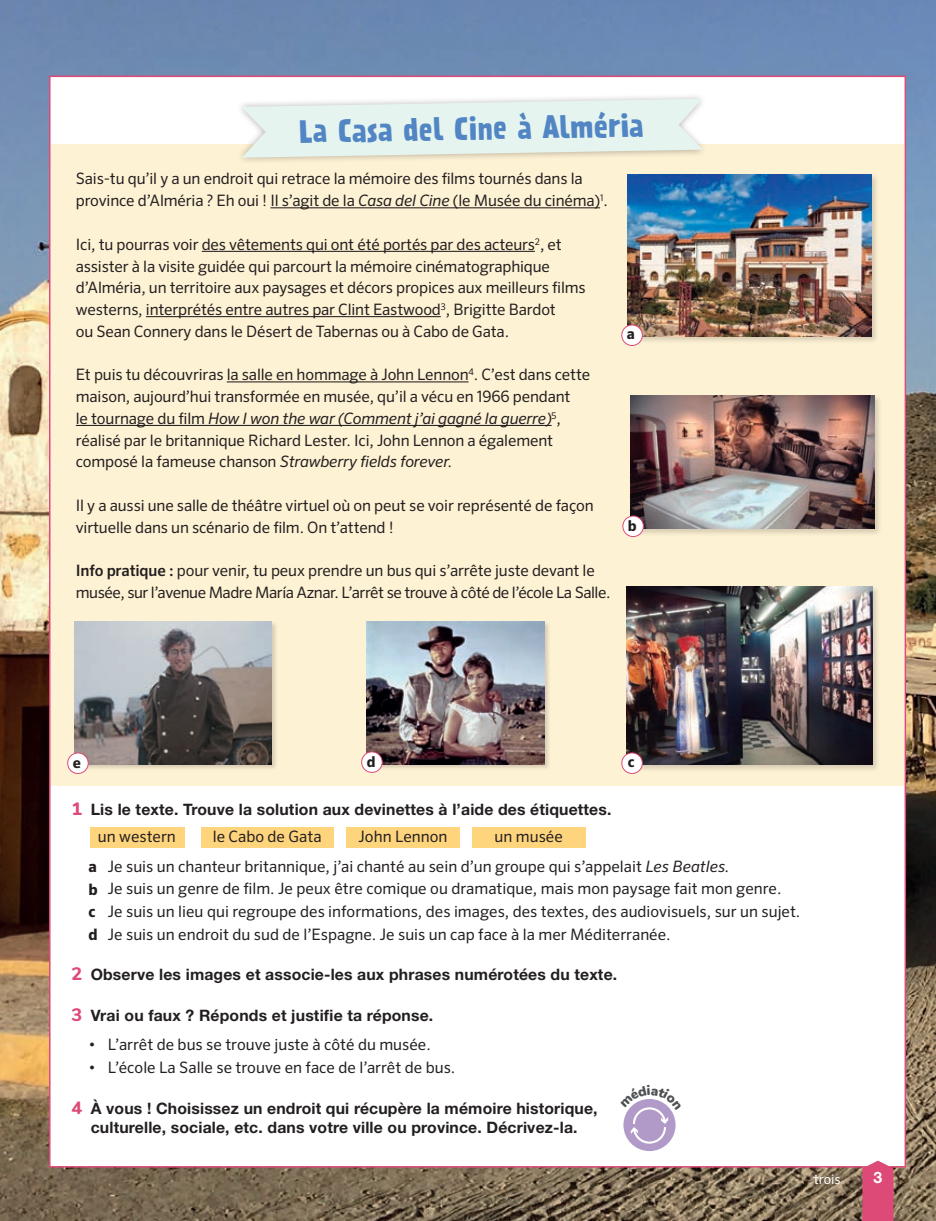
<style>
.page{position:relative;width:936px;height:1221px;background:#fff}
.page>*{position:absolute;margin:0;border:0;box-sizing:border-box;transform-origin:0 0}
.t1{font:700 28.5px "Prater Sans Pro";color:#5285c4}
.CONVERSACION{font:15.75px/21.8px "Sero Pro";letter-spacing:-.01em;color:#231f20}
.ACTIVIDADES_SERO_1_2{font:15.75px/22.5px "Sero Pro";color:#231f20}
.ACTIVIDAD_1A_1B{font:700 15.75px/19.5px "Helvetica Neue LT Pro";letter-spacing:.01em;color:#231f20;text-align:center}
.CONVERSACION-2{font:15.75px/21.8px "Sero Pro";letter-spacing:-.03em;color:#231f20}
.t2{font:700 15.75px "Helvetica Neue LT Pro";color:#fff}
.ACTIVIDADES_SERO_1_2-2{font:700 15px "Sero Pro";color:#231f20}
.t3{font:13.5px "Sero Pro";color:#fff}
.s1{font-style:italic}
.s2{font-weight:500}
.s3{font-family:"Nunito";font-weight:800;font-size:18px;color:#dd4a78}
.s4{font-weight:700}
</style>
<div class="page">
<img style="left:0;top:0;width:935px;height:1220px">
<div style="left:49px;top:76px;width:857px;height:1091px;background:#fff;border:2px solid #dd4a78"></div>
<svg style="left:862px;top:1160px;width:31px;height:60px;background:#de5680"></svg>
<div style="left:52px;top:145px;width:851px;height:640px;background:#fef2d4"></div>
<div style="left:623px;top:1098px;width:52px;height:52px;background:#b19ac7;border-radius:50%"></div>
<svg style="left:235px;top:96px;width:474px;height:66px"></svg>
<hr style="left:270px;top:207px;width:330px;height:1px;background:#231f20">
<hr style="left:202px;top:251px;width:333px;height:1px;background:#231f20">
<hr style="left:146px;top:316px;width:295px;height:1px;background:#231f20">
<hr style="left:227px;top:381px;width:241px;height:1px;background:#231f20">
<hr style="left:76px;top:425px;width:475px;height:1px;background:#231f20">
<div style="left:90px;top:827px;width:95px;height:20px;background:#fed47d"></div>
<div style="left:201px;top:827px;width:132px;height:20px;background:#fed47d"></div>
<div style="left:346px;top:827px;width:113px;height:20px;background:#fed47d"></div>
<div style="left:625px;top:172px;width:254px;height:172px;background:#231f20;opacity:.18"></div>
<img style="left:627px;top:174px;width:244px;height:162px">
<div style="left:628px;top:393px;width:254px;height:143px;background:#231f20;opacity:.18"></div>
<img style="left:630px;top:395px;width:244px;height:134px">
<div style="left:73px;top:620px;width:205px;height:150px;background:#231f20;opacity:.18"></div>
<img style="left:74px;top:621px;width:198px;height:143px">
<div style="left:365px;top:620px;width:185px;height:150px;background:#231f20;opacity:.18"></div>
<img style="left:367px;top:621px;width:177px;height:143px">
<div style="left:625px;top:585px;width:255px;height:187px;background:#231f20;opacity:.18"></div>
<img style="left:627px;top:586px;width:245px;height:178px">
<div style="left:472px;top:827px;width:113px;height:20px;background:#fed47d"></div>
<div style="left:621px;top:325px;width:21px;height:20px;background:#fff;border-radius:50%"></div>
<div style="left:621px;top:324px;width:21px;height:22px;border:1px solid #dd4a78;border-radius:50%"></div>
<div style="left:622px;top:516px;width:21px;height:20px;background:#fff;border-radius:50%"></div>
<div style="left:622px;top:515px;width:21px;height:22px;border:1px solid #dd4a78;border-radius:50%"></div>
<div style="left:621px;top:753px;width:21px;height:20px;background:#fff;border-radius:50%"></div>
<div style="left:621px;top:752px;width:21px;height:21px;border:1px solid #dd4a78;border-radius:50%"></div>
<div style="left:361px;top:751px;width:21px;height:21px;background:#fff;border-radius:50%"></div>
<div style="left:361px;top:751px;width:21px;height:21px;border:1px solid #dd4a78;border-radius:50%"></div>
<div style="left:68px;top:753px;width:20px;height:20px;background:#fff;border-radius:50%"></div>
<div style="left:67px;top:752px;width:22px;height:21px;border:1px solid #dd4a78;border-radius:50%"></div>
<svg style="left:623px;top:1098px;width:53px;height:46px"></svg>
<p class="t1" style="left:298px;top:110px;width:347px;rotate:-1deg">La Casa del Cine à Alméria</p>
<p class="CONVERSACION" style="left:76px;top:168px;width:533px">Sais-tu qu’il y a un endroit qui retrace la mémoire des films tournés dans la province d’Alméria ? Eh oui ! Il s’agit de la <span class="s1">Casa del Cine</span> (le Musée du cinéma)<sup>1</sup>.</p>
<p class="CONVERSACION" style="left:76px;top:233px;width:511px">Ici, tu pourras voir des vêtements qui ont été portés par des acteurs<sup>2</sup>, et assister à la visite guidée qui parcourt la mémoire cinématographique d’Alméria, un territoire aux paysages et décors propices aux meilleurs films westerns, interprétés entre autres par Clint Eastwood<sup>3</sup>, Brigitte Bardot<br>ou Sean Connery dans le Désert de Tabernas ou à Cabo de Gata.</p>
<p class="CONVERSACION" style="left:76px;top:364px;width:516px">Et puis tu découvriras la salle en hommage à John Lennon<sup>4</sup>. C’est dans cette maison, aujourd’hui transformée en musée, qu’il a vécu en 1966 pendant<br>le tournage du film <span class="s1">How I won the war (Comment j’ai gagné la guerre)</span><sup>5</sup>, réalisé par le britannique Richard Lester. Ici, John Lennon a également composé la fameuse chanson <span class="s1">Strawberry fields forever.</span></p>
<p class="CONVERSACION" style="left:76px;top:494px;width:519px">Il y a aussi une salle de théâtre virtuel où on peut se voir représenté de façon virtuelle dans un scénario de film. On t’attend !</p>
<p class="CONVERSACION-2" style="left:76px;top:559px;width:536px"><span class="s2">Info pratique :</span> pour venir, tu peux prendre un bus qui s’arrête juste devant le musée, sur l’avenue Madre María Aznar. L’arrêt se trouve à côté de l’école La Salle.</p>
<p class="ACTIVIDADES_SERO_1_2-2" style="left:627px;top:325px;width:9px">a</p>
<p class="ACTIVIDADES_SERO_1_2-2" style="left:628px;top:517px;width:10px">b</p>
<p class="ACTIVIDADES_SERO_1_2-2" style="left:73px;top:753px;width:10px">e</p>
<p class="ACTIVIDADES_SERO_1_2-2" style="left:367px;top:752px;width:10px">d</p>
<p class="ACTIVIDADES_SERO_1_2-2" style="left:628px;top:752px;width:8px">c</p>
<p class="ACTIVIDAD_1A_1B" style="left:72px;top:799px;width:541px"><span class="s3">1</span> Lis le texte. Trouve la solution aux devinettes à l’aide des étiquettes.</p>
<p class="ACTIVIDADES_SERO_1_2" style="left:98px;top:825px;width:79px">un western</p>
<p class="ACTIVIDADES_SERO_1_2" style="left:213px;top:825px;width:110px">le Cabo de Gata</p>
<p class="ACTIVIDADES_SERO_1_2" style="left:358px;top:825px;width:90px">John Lennon</p>
<p class="ACTIVIDADES_SERO_1_2" style="left:494px;top:825px;width:70px">un musée</p>
<p class="ACTIVIDADES_SERO_1_2" style="left:89px;top:855px;width:713px"><span class="s4">a</span> Je suis un chanteur britannique, j’ai chanté au sein d’un groupe qui s’appelait <span class="s1">Les Beatles.<br></span><span class="s4">b</span> Je suis un genre de film. Je peux être comique ou dramatique, mais mon paysage fait mon genre.<br><span class="s4">c</span> Je suis un lieu qui regroupe des informations, des images, des textes, des audiovisuels, sur un sujet. <span class="s4">d</span> Je suis un endroit du sud de l’Espagne. Je suis un cap face à la mer Méditerranée.</p>
<p class="ACTIVIDAD_1A_1B" style="left:72px;top:963px;width:547px"><span class="s3">2</span> Observe les images et associe-les aux phrases numérotées du texte.</p>
<p class="ACTIVIDAD_1A_1B" style="left:72px;top:1004px;width:363px"><span class="s3">3</span> Vrai ou faux ? Réponds et justifie ta réponse.</p>
<p class="ACTIVIDADES_SERO_1_2" style="left:89px;top:1033px;width:344px">• L’arrêt de bus se trouve juste à côté du musée.</p>
<p class="ACTIVIDADES_SERO_1_2" style="left:89px;top:1055px;width:368px">• L’école La Salle se trouve en face de l’arrêt de bus.</p>
<p class="ACTIVIDAD_1A_1B" style="left:72px;top:1097px;width:527px"><span class="s3">4</span> À vous ! Choisissez un endroit qui récupère la mémoire historique, culturelle, sociale, etc. dans votre ville ou province. Décrivez-la.</p>
<p class="t3" style="left:813px;top:1170px;width:29px">trois</p>
<p class="t2" style="left:873px;top:1166px;width:10px">3</p>
</div>
